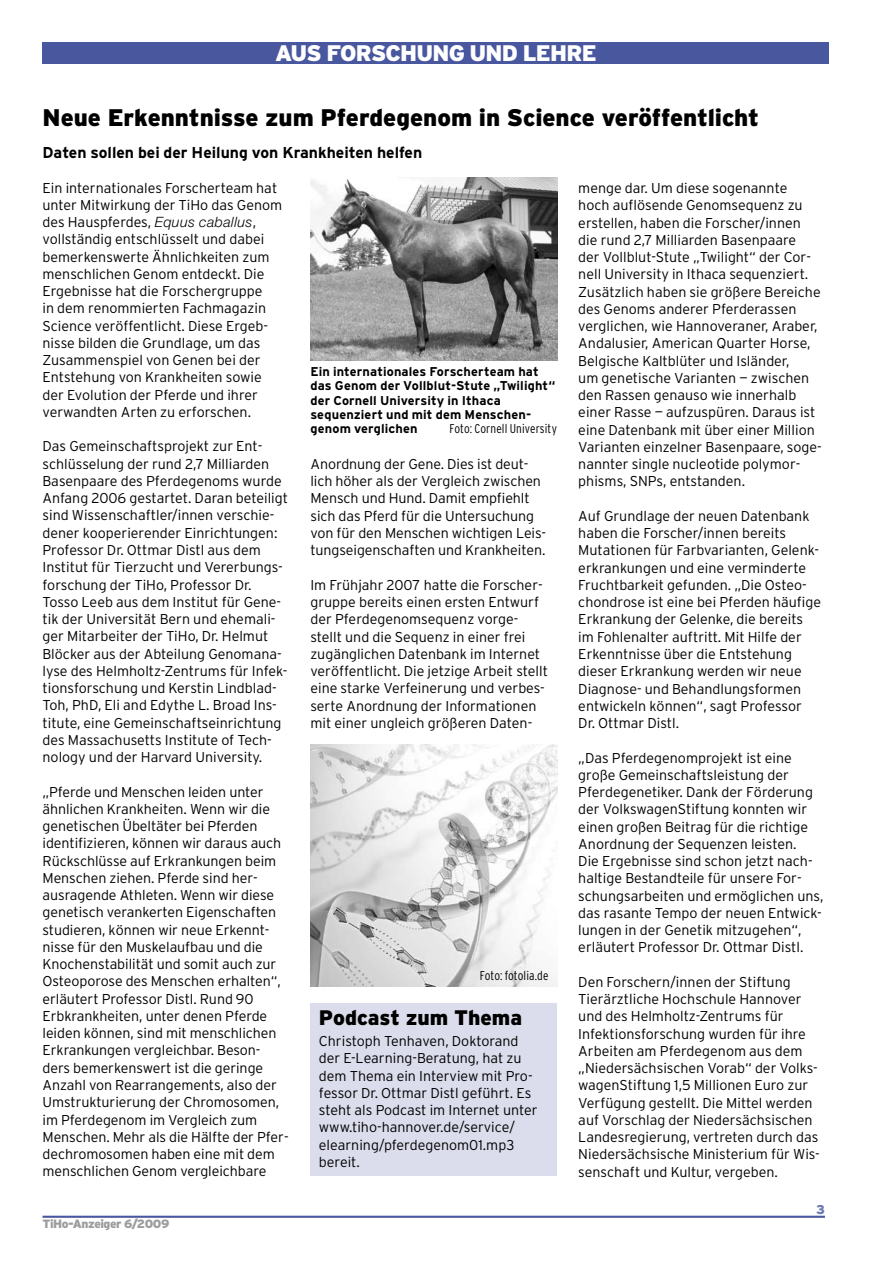
<style>
.page{position:relative;width:893px;height:1263px;background:#fff}
.page>*{position:absolute;margin:0;border:0;box-sizing:border-box;transform-origin:0 0}
.t1{font:900 24px "Interstate";letter-spacing:-.005em;color:#000}
.t2{font:900 22.5px "Interstate";letter-spacing:-.035em;color:#fff}
.t3{font:900 21px "Interstate";color:#000}
.t4{font:700 15.75px "Interstate";color:#000}
.t5{font:300 14.25px/17.2px "Interstate";color:#000}
.t6{font:700 12.75px/14.4px "Interstate";letter-spacing:.01em;color:#000}
.t7{font:300 condensed 12.75px "Interstate";letter-spacing:.005em;color:#000}
.t8{font:900 12.75px "Interstate";color:#6d79b2}
.t9{font:900 12px "Interstate";letter-spacing:-.035em;color:#9c9d9f}
.s1{font-family:"Helvetica Neue";font-style:italic}
</style>
<div class="page">
<hr style="left:43px;top:1216px;width:782px;height:2px;background:#49579f">
<div style="left:310px;top:1003px;width:247px;height:173px;background:#dbddec"></div>
<img style="left:310px;top:177px;width:247px;height:183px">
<img style="left:310px;top:745px;width:247px;height:241px">
<div style="left:43px;top:43px;width:786px;height:21px;background:#49579f"></div>
<h2 class="t2" style="left:275px;top:40px;width:323px">AUS FORSCHUNG UND LEHRE</h2>
<h1 class="t1" style="left:43px;top:103px;width:718px">Neue Erkenntnisse zum Pferdegenom in Science veröffentlicht</h1>
<p class="t4" style="left:43px;top:144px;width:381px">Daten sollen bei der Heilung von Krankheiten helfen</p>
<p class="t5" style="left:43px;top:179px;width:241px">Ein internationales Forscherteam hat unter Mitwirkung der TiHo das Genom des Hauspferdes, <span class="s1">Equus caballus</span>, vollständig entschlüsselt und dabei bemerkenswerte Ähnlichkeiten zum menschlichen Genom entdeckt. Die Ergebnisse hat die Forschergruppe<br>in dem renommierten Fachmagazin Science veröffentlicht. Diese Ergeb&shy;nisse bilden die Grundlage, um das Zusammenspiel von Genen bei der Entstehung von Krankheiten sowie der Evolution der Pferde und ihrer verwandten Arten zu erforschen.</p>
<p class="t5" style="left:43px;top:438px;width:247px">Das Gemeinschaftsprojekt zur Ent&shy;schlüsselung der rund 2,7 Milliarden Basenpaare des Pferdegenoms wurde Anfang 2006 gestartet. Daran beteiligt sind Wissenschaftler/innen verschie&shy;dener kooperierender Einrichtungen:<br>Professor Dr. Ottmar Distl aus dem Institut für Tierzucht und Vererbungs&shy;forschung der TiHo, Professor Dr.<br>Tosso Leeb aus dem Institut für Gene&shy;tik der Universität Bern und ehemali&shy;ger Mitarbeiter der TiHo, Dr. Helmut Blöcker aus der Abteilung Genomana&shy;lyse des Helmholtz-Zentrums für Infek&shy;tionsforschung und Kerstin Lindblad-Toh, PhD, Eli and Edythe L. Broad Ins&shy;titute, eine Gemeinschaftseinrichtung des Massachusetts Institute of Tech&shy;nology und der Harvard University.</p>
<p class="t5" style="left:43px;top:783px;width:248px">„Pferde und Menschen leiden unter ähnlichen Krankheiten. Wenn wir die genetischen Übeltäter bei Pferden identifizieren, können wir daraus auch Rückschlüsse auf Erkrankungen beim Menschen ziehen. Pferde sind her&shy;ausragende Athleten. Wenn wir diese genetisch verankerten Eigenschaften studieren, können wir neue Erkennt&shy;nisse für den Muskelaufbau und die Knochenstabilität und somit auch zur Osteoporose des Menschen erhalten“, erläutert Professor Distl. Rund 90<br>Erbkrankheiten, unter denen Pferde leiden können, sind mit menschlichen Erkrankungen vergleichbar. Beson&shy;ders bemerkenswert ist die geringe Anzahl von Rearrangements, also der Umstrukturierung der Chromosomen, im Pferdegenom im Vergleich zum Menschen. Mehr als die Hälfte der Pfer&shy;dechromosomen haben eine mit dem menschlichen Genom vergleichbare</p>
<p class="t9" style="left:43px;top:1217px;width:128px">TiHo-Anzeiger 6/2009</p>
<p class="t6" style="left:310px;top:364px;width:247px">Ein internationales Forscherteam hat das Genom der Vollblut-Stute -„Twilight“ der Cornell University in Ithaca sequenziert und mit dem Menschen&shy;genom -verglichen</p>
<p class="t7" style="left:450px;top:422px;width:109px">Foto: Cornell University</p>
<p class="t5" style="left:310px;top:455px;width:237px">Anordnung der Gene. Dies ist deut&shy;lich höher als der Vergleich zwischen Mensch und Hund. Damit empfiehlt sich das Pferd für die Untersuchung von für den Menschen wichtigen Leis&shy;tungseigenschaften und Krankheiten.</p>
<p class="t5" style="left:310px;top:576px;width:239px">Im Frühjahr 2007 hatte die Forscher&shy;gruppe bereits einen ersten Entwurf der Pferdegenomsequenz vorge&shy;stellt und die Sequenz in einer frei zugänglichen Datenbank im Internet veröffentlicht. Die jetzige Arbeit stellt eine starke Verfeinerung und verbes&shy;serte Anordnung der Informationen mit einer ungleich größeren Daten-</p>
<p class="t7" style="left:480px;top:968px;width:70px">Foto: fotolia.de</p>
<h3 class="t3" style="left:319px;top:1005px;width:205px">Podcast zum Thema</h3>
<p class="t5" style="left:319px;top:1032px;width:220px">Christoph Tenhaven, Doktorand der E-Learning-Beratung, hat zu dem Thema ein Interview mit Pro&shy;fessor Dr. Ottmar Distl geführt. Es steht als Podcast im Internet unter www.tiho-hannover.de/service/ elearning/pferdegenom01.mp3 bereit.</p>
<p class="t5" style="left:578px;top:179px;width:245px">menge dar. Um diese sogenannte hoch auflösende Genomsequenz zu erstellen, haben die Forscher/innen die rund 2,7 Milliarden Basenpaare<br>der Vollblut-Stute „Twilight“ der Cor&shy;nell University in Ithaca sequenziert.<br>Zusätzlich haben sie größere Bereiche des Genoms anderer Pferderassen verglichen, wie Hannoveraner, Araber, Andalusier, American Quarter Horse, Belgische Kaltblüter und Isländer,<br>um genetische Varianten — zwischen den Rassen genauso wie innerhalb einer Rasse — aufzuspüren. Daraus ist eine Datenbank mit über einer Million Varianten einzelner Basenpaare, soge&shy;nannter single nucleotide polymor&shy;phisms, SNPs, entstanden.</p>
<p class="t5" style="left:578px;top:507px;width:244px">Auf Grundlage der neuen Datenbank haben die Forscher/innen bereits Mutationen für Farbvarianten, Gelenk&shy;erkrankungen und eine verminderte Fruchtbarkeit gefunden. „Die Osteo&shy;chondrose ist eine bei Pferden häufige Erkrankung der Gelenke, die bereits im Fohlenalter auftritt. Mit Hilfe der Erkenntnisse über die Entstehung dieser Erkrankung werden wir neue Diagnose- und Behandlungsformen entwickeln können“, sagt Professor Dr. Ottmar Distl.</p>
<p class="t5" style="left:578px;top:749px;width:247px">„Das Pferdegenomprojekt ist eine große Gemeinschaftsleistung der Pferdegenetiker. Dank der Förderung der VolkswagenStiftung konnten wir einen großen Beitrag für die richtige Anordnung der Sequenzen leisten.<br>Die Ergebnisse sind schon jetzt nach&shy;haltige Bestandteile für unsere For&shy;schungsarbeiten und ermöglichen uns, das rasante Tempo der neuen Entwick&shy;lungen in der Genetik mitzugehen“, erläutert Professor Dr. Ottmar Distl.</p>
<p class="t5" style="left:578px;top:973px;width:243px">Den Forschern/innen der Stiftung Tierärztliche Hochschule Hannover und des Helmholtz-Zentrums für Infektionsforschung wurden für ihre Arbeiten am Pferdegenom aus dem „Niedersächsischen Vorab“ der Volks&shy;wagenStiftung 1,5 Millionen Euro zur Verfügung gestellt. Die Mittel werden auf Vorschlag der Niedersächsischen Landesregierung, vertreten durch das Niedersächsische Ministerium für Wis&shy;senschaft und Kultur, vergeben.</p>
<p class="t8" style="left:816px;top:1202px;width:10px">3</p>
</div>
